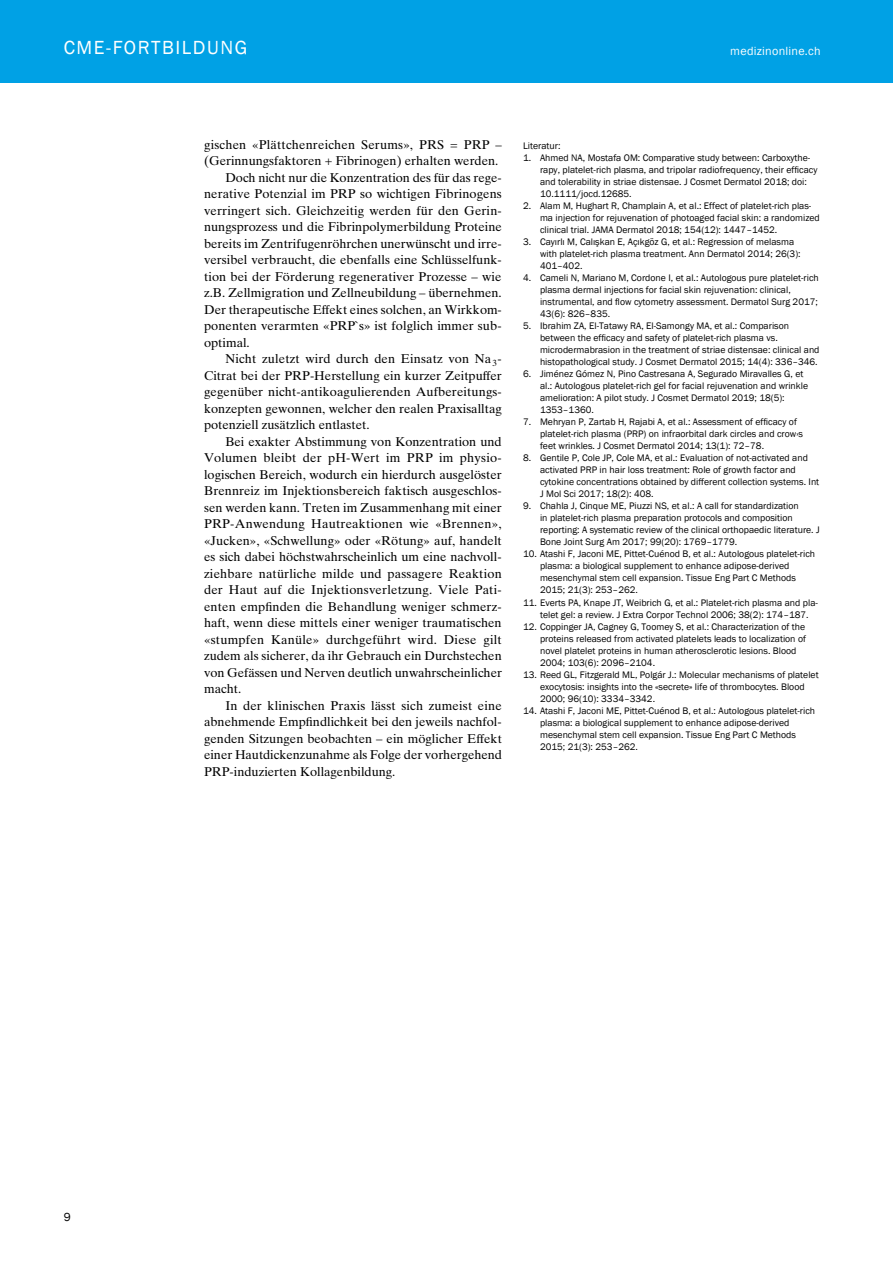
<style>
.page{position:relative;width:893px;height:1263px;background:#fff}
.page>*{position:absolute;margin:0;border:0;box-sizing:border-box;transform-origin:0 0}
.t1{font:19.5px "Franklin Gothic";letter-spacing:.08em;color:#fff}
.t2{font:12.75px "Times Ten Pro";color:#000}
.t3{font:12.75px "Times Ten Pro";letter-spacing:.02em;color:#000}
.t4{font:12.15px "Franklin Gothic";letter-spacing:.02em;color:#fff}
.t5{font:12px "Franklin Gothic";color:#000}
.t6{font:9.75px/12px "Franklin Gothic";color:#000}
</style>
<div class="page">
<div style="left:0;top:0;width:893px;height:83px;background:#00a1e5"></div>
<h1 class="t1" style="left:64px;top:36px;width:185px">CME-FORTBILDUNG</h1>
<p class="t4" style="left:730px;top:43px;width:92px">medizinonline.ch</p>
<h2 class="t2" style="left:204px;top:137px;width:299px">gischen «Plättchenreichen Serums», PRS = PRP –</h2>
<h2 class="t2" style="left:204px;top:153px;width:296px">(Gerinnungsfaktoren + Fibrinogen) erhalten werden.</h2>
<h2 class="t2" style="left:225px;top:170px;width:278px">Doch nicht nur die Konzentration des für das rege-</h2>
<h2 class="t2" style="left:204px;top:186px;width:299px">nerative Potenzial im PRP so wichtigen Fibrinogens</h2>
<h2 class="t2" style="left:204px;top:203px;width:299px">verringert sich. Gleichzeitig werden für den Gerin-</h2>
<h2 class="t2" style="left:204px;top:219px;width:299px">nungsprozess und die Fibrinpolymerbildung Proteine</h2>
<h2 class="t2" style="left:204px;top:236px;width:299px">bereits im Zentrifugenröhrchen unerwünscht und irre-</h2>
<h2 class="t2" style="left:204px;top:252px;width:299px">versibel verbraucht, die ebenfalls eine Schlüsselfunk-</h2>
<h2 class="t2" style="left:204px;top:269px;width:299px">tion bei der Förderung regenerativer Prozesse – wie</h2>
<h2 class="t2" style="left:204px;top:285px;width:299px">z.B. Zellmigration und Zellneubildung – übernehmen.</h2>
<h2 class="t2" style="left:204px;top:302px;width:299px">Der therapeutische Effekt eines solchen, an Wirkkom-</h2>
<h2 class="t2" style="left:204px;top:318px;width:299px">ponenten verarmten «PRP`s» ist folglich immer sub-</h2>
<h2 class="t2" style="left:204px;top:335px;width:47px">optimal.</h2>
<h2 class="t2" style="left:225px;top:351px;width:278px">Nicht zuletzt wird durch den Einsatz von Na<sub>3</sub>-</h2>
<h2 class="t2" style="left:204px;top:368px;width:299px">Citrat bei der PRP-Herstellung ein kurzer Zeitpuffer</h2>
<h2 class="t2" style="left:204px;top:384px;width:299px">gegenüber nicht-antikoagulierenden Aufbereitungs-</h2>
<h2 class="t2" style="left:204px;top:401px;width:299px">konzepten gewonnen, welcher den realen Praxisalltag</h2>
<h2 class="t2" style="left:204px;top:417px;width:167px">potenziell zusätzlich entlastet.</h2>
<h2 class="t2" style="left:225px;top:434px;width:278px">Bei exakter Abstimmung von Konzentration und</h2>
<h2 class="t2" style="left:204px;top:450px;width:299px">Volumen bleibt der pH-Wert im PRP im physio-</h2>
<h2 class="t2" style="left:204px;top:467px;width:299px">logischen Bereich, wodurch ein hierdurch ausgelöster</h2>
<h2 class="t2" style="left:204px;top:483px;width:299px">Brennreiz im Injektionsbereich faktisch ausgeschlos-</h2>
<h2 class="t2" style="left:204px;top:500px;width:299px">sen werden kann. Treten im Zusammenhang mit einer</h2>
<h2 class="t3" style="left:204px;top:516px;width:299px">PRP-Anwendung Hautreaktionen wie «Brennen»,</h2>
<h2 class="t2" style="left:204px;top:533px;width:299px">«Jucken», «Schwellung» oder «Rötung» auf, handelt</h2>
<h2 class="t2" style="left:204px;top:549px;width:299px">es sich dabei höchstwahrscheinlich um eine nachvoll-</h2>
<h2 class="t2" style="left:204px;top:566px;width:299px">ziehbare natürliche milde und passagere Reaktion</h2>
<h2 class="t2" style="left:204px;top:582px;width:299px">der Haut auf die Injektionsverletzung. Viele Pati-</h2>
<h2 class="t2" style="left:204px;top:599px;width:299px">enten empfinden die Behandlung weniger schmerz-</h2>
<h2 class="t2" style="left:204px;top:615px;width:299px">haft, wenn diese mittels einer weniger traumatischen</h2>
<h2 class="t3" style="left:204px;top:632px;width:299px">«stumpfen Kanüle» durchgeführt wird. Diese gilt</h2>
<h2 class="t2" style="left:204px;top:648px;width:299px">zudem als sicherer, da ihr Gebrauch ein Durchstechen</h2>
<h2 class="t2" style="left:204px;top:665px;width:299px">von Gefässen und Nerven deutlich unwahrscheinlicher</h2>
<h2 class="t2" style="left:204px;top:681px;width:39px">macht.</h2>
<h2 class="t2" style="left:225px;top:698px;width:278px">In der klinischen Praxis lässt sich zumeist eine</h2>
<h2 class="t2" style="left:204px;top:714px;width:299px">abnehmende Empfindlichkeit bei den jeweils nachfol-</h2>
<h2 class="t2" style="left:204px;top:731px;width:299px">genden Sitzungen beobachten – ein möglicher Effekt</h2>
<h2 class="t2" style="left:204px;top:747px;width:299px">einer Hautdickenzunahme als Folge der vorhergehend</h2>
<h2 class="t2" style="left:204px;top:764px;width:193px">PRP-induzierten Kollagenbildung.</h2>
<p class="t6" style="left:523px;top:140px;width:39px">Literatur:</p>
<p class="t6" style="left:540px;top:152px;width:279px;text-indent:-17px">1. Ahmed NA, Mostafa OM: Comparative study between: Carboxythe&shy;rapy, platelet-rich plasma, and tripolar radiofrequency, their efficacy and tolerability in striae distensae. J Cosmet Dermatol 2018; doi:<br>10.1111/jocd.12685.</p>
<p class="t6" style="left:540px;top:200px;width:281px;text-indent:-17px">2. Alam M, Hughart R, Champlain A, et al.: Effect of platelet-rich plas&shy;ma injection for rejuvenation of photoaged facial skin: a randomized clinical trial. JAMA Dermatol 2018; 154(12): 1447–1452.</p>
<p class="t6" style="left:540px;top:236px;width:262px;text-indent:-17px">3. Cayırlı M, Calışkan E, Açıkgöz G, et al.: Regression of melasma with platelet-rich plasma treatment. Ann Dermatol 2014; 26(3):<br>401–402.</p>
<p class="t6" style="left:540px;top:272px;width:280px;text-indent:-17px">4. Cameli N, Mariano M, Cordone I, et al.: Autologous pure platelet-rich plasma dermal injections for facial skin rejuvenation: clinical, instrumental, and flow cytometry assessment. Dermatol Surg 2017; 43(6): 826–835.</p>
<p class="t6" style="left:540px;top:320px;width:281px;text-indent:-17px">5. Ibrahim ZA, El-Tatawy RA, El-Samongy MA, et al.: Comparison between the efficacy and safety of platelet-rich plasma vs. microdermabrasion in the treatment of striae distensae: clinical and histopathological study. J Cosmet Dermatol 2015; 14(4): 336–346.</p>
<p class="t6" style="left:540px;top:368px;width:270px;text-indent:-17px">6. Jiménez Gómez N, Pino Castresana A, Segurado Miravalles G, et al.: Autologous platelet-rich gel for facial rejuvenation and wrinkle amelioration: A pilot study. J Cosmet Dermatol 2019; 18(5):<br>1353–1360.</p>
<p class="t6" style="left:540px;top:416px;width:264px;text-indent:-17px">7. Mehryan P, Zartab H, Rajabi A, et al.: Assessment of efficacy of platelet-rich plasma (PRP) on infraorbital dark circles and crow›s feet wrinkles. J Cosmet Dermatol 2014; 13(1): 72–78.</p>
<p class="t6" style="left:540px;top:452px;width:281px;text-indent:-17px">8. Gentile P, Cole JP, Cole MA, et al.: Evaluation of not-activated and activated PRP in hair loss treatment: Role of growth factor and cytokine concentrations obtained by different collection systems. Int J Mol Sci 2017; 18(2): 408.</p>
<p class="t6" style="left:540px;top:500px;width:281px;text-indent:-17px">9. Chahla J, Cinque ME, Piuzzi NS, et al.: A call for standardization<br>in platelet-rich plasma preparation protocols and composition reporting: A systematic review of the clinical orthopaedic literature. J Bone Joint Surg Am 2017; 99(20): 1769–1779.</p>
<p class="t6" style="left:540px;top:548px;width:277px;text-indent:-17px">10. Atashi F, Jaconi ME, Pittet-Cuénod B, et al.: Autologous platelet-rich plasma: a biological supplement to enhance adipose-derived mesenchymal stem cell expansion. Tissue Eng Part C Methods 2015; 21(3): 253–262.</p>
<p class="t6" style="left:540px;top:596px;width:279px;text-indent:-17px">11. Everts PA, Knape JT, Weibrich G, et al.: Platelet-rich plasma and pla&shy;telet gel: a review. J Extra Corpor Technol 2006; 38(2): 174–187.</p>
<p class="t6" style="left:540px;top:620px;width:267px;text-indent:-17px">12. Coppinger JA, Cagney G, Toomey S, et al.: Characterization of the proteins released from activated platelets leads to localization of novel platelet proteins in human atherosclerotic lesions. Blood 2004; 103(6): 2096–2104.</p>
<p class="t6" style="left:540px;top:668px;width:280px;text-indent:-17px">13. Reed GL, Fitzgerald ML, Polgár J.: Molecular mechanisms of platelet exocytosis: insights into the «secrete» life of thrombocytes. Blood<br>2000; 96(10): 3334–3342.</p>
<p class="t6" style="left:540px;top:704px;width:277px;text-indent:-17px">14. Atashi F, Jaconi ME, Pittet-Cuénod B, et al.: Autologous platelet-rich plasma: a biological supplement to enhance adipose-derived mesenchymal stem cell expansion. Tissue Eng Part C Methods 2015; 21(3): 253–262.</p>
<p class="t5" style="left:64px;top:1210px;width:9px">9</p>
</div>
